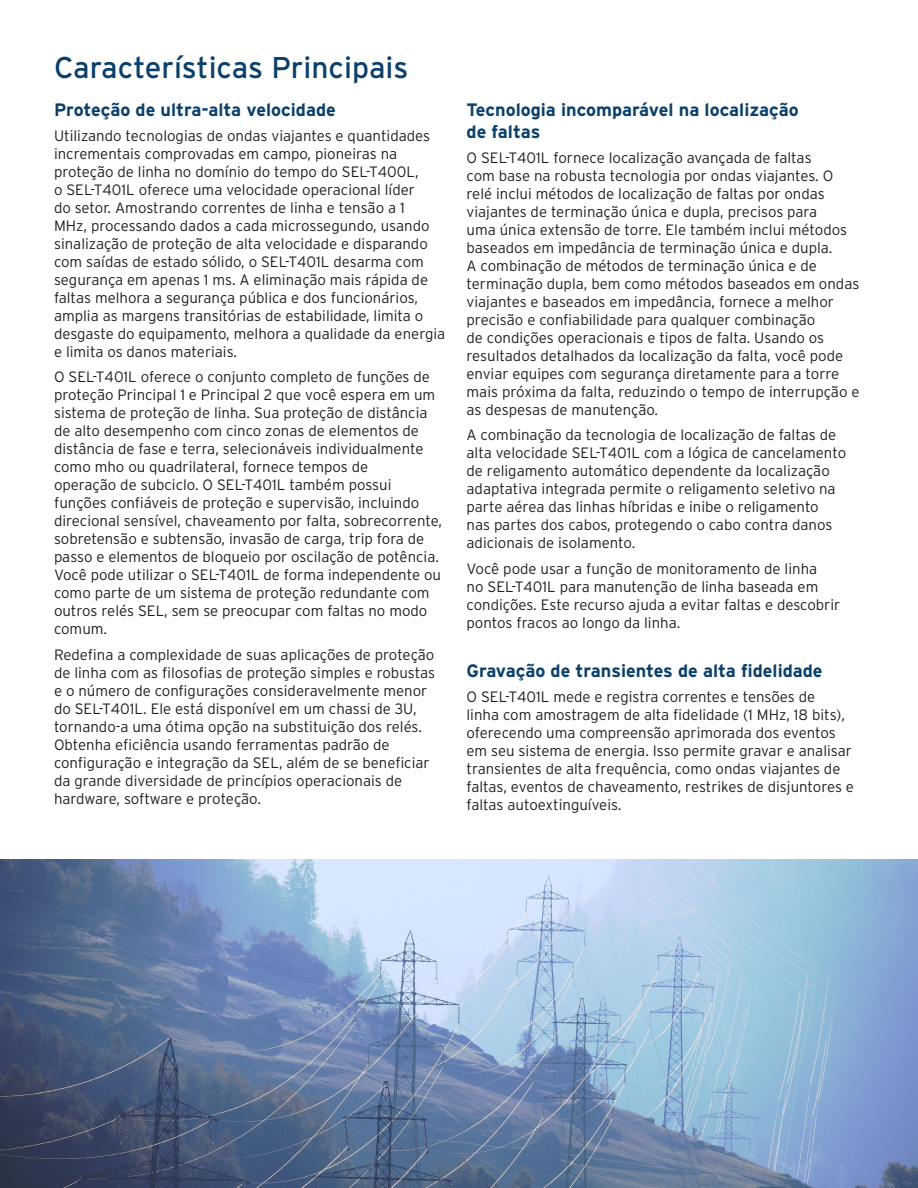
<style>
.page{position:relative;width:918px;height:1188px;background:#fff}
.page>*{position:absolute;margin:0;border:0;box-sizing:border-box;transform-origin:0 0}
.Heading___h1{font:30px "Interstate Poly";color:#0b406a}
.Subhead___h2{font:700 18px/21.6px "Interstate Poly";color:#0b406a}
.Body_Copy___p{font:300 15px/18px "Interstate Poly";color:#231f20}
</style>
<div class="page">
<img style="left:0;top:859px;width:918px;height:329px">
<p class="Heading___h1" style="left:54px;top:46px;width:356px">Características Principais</p>
<p class="Subhead___h2" style="left:54px;top:98px;width:283px">Proteção de ultra-alta velocidade</p>
<p class="Body_Copy___p" style="left:54px;top:126px;width:393px">Utilizando tecnologias de ondas viajantes e quantidades incrementais comprovadas em campo, pioneiras na proteção de linha no domínio do tempo do SEL-T400L,<br>o SEL-T401L oferece uma velocidade operacional líder<br>do setor. Amostrando correntes de linha e tensão a 1<br>MHz, processando dados a cada microssegundo, usando sinalização de proteção de alta velocidade e disparando com saídas de estado sólido, o SEL-T401L desarma com segurança em apenas 1 ms. A eliminação mais rápida de faltas melhora a segurança pública e dos funcionários, amplia as margens transitórias de estabilidade, limita o desgaste do equipamento, melhora a qualidade da energia e limita os danos materiais.</p>
<p class="Body_Copy___p" style="left:54px;top:367px;width:390px">O SEL-T401L oferece o conjunto completo de funções de proteção Principal 1 e Principal 2 que você espera em um sistema de proteção de linha. Sua proteção de distância de alto desempenho com cinco zonas de elementos de distância de fase e terra, selecionáveis individualmente como mho ou quadrilateral, fornece tempos de<br>operação de subciclo. O SEL-T401L também possui funções confiáveis de proteção e supervisão, incluindo direcional sensível, chaveamento por falta, sobrecorrente, sobretensão e subtensão, invasão de carga, trip fora de passo e elementos de bloqueio por oscilação de potência.<br>Você pode utilizar o SEL-T401L de forma independente ou como parte de um sistema de proteção redundante com outros relés SEL, sem se preocupar com faltas no modo comum.</p>
<p class="Body_Copy___p" style="left:54px;top:645px;width:383px">Redefina a complexidade de suas aplicações de proteção de linha com as filosofias de proteção simples e robustas e o número de configurações consideravelmente menor do SEL-T401L. Ele está disponível em um chassi de 3U, tornando-a uma ótima opção na substituição dos relés.<br>Obtenha eficiência usando ferramentas padrão de configuração e integração da SEL, além de se beneficiar da grande diversidade de princípios operacionais de hardware, software e proteção.</p>
<p class="Subhead___h2" style="left:467px;top:98px;width:334px">Tecnologia incomparável na localização de faltas</p>
<p class="Body_Copy___p" style="left:467px;top:147px;width:394px">O SEL-T401L fornece localização avançada de faltas<br>com base na robusta tecnologia por ondas viajantes. O relé inclui métodos de localização de faltas por ondas viajantes de terminação única e dupla, precisos para<br>uma única extensão de torre. Ele também inclui métodos baseados em impedância de terminação única e dupla.<br>A combinação de métodos de terminação única e de terminação dupla, bem como métodos baseados em ondas viajantes e baseados em impedância, fornece a melhor precisão e confiabilidade para qualquer combinação<br>de condições operacionais e tipos de falta. Usando os resultados detalhados da localização da falta, você pode enviar equipes com segurança diretamente para a torre mais próxima da falta, reduzindo o tempo de interrupção e as despesas de manutenção.</p>
<p class="Body_Copy___p" style="left:467px;top:425px;width:381px">A combinação da tecnologia de localização de faltas de alta velocidade SEL-T401L com a lógica de cancelamento de religamento automático dependente da localização adaptativa integrada permite o religamento seletivo na parte aérea das linhas híbridas e inibe o religamento<br>nas partes dos cabos, protegendo o cabo contra danos adicionais de isolamento.</p>
<p class="Body_Copy___p" style="left:467px;top:558px;width:375px">Você pode usar a função de monitoramento de linha<br>no SEL-T401L para manutenção de linha baseada em condições. Este recurso ajuda a evitar faltas e descobrir pontos fracos ao longo da linha.</p>
<p class="Subhead___h2" style="left:467px;top:659px;width:358px">Gravação de transientes de alta fidelidade</p>
<p class="Body_Copy___p" style="left:467px;top:686px;width:389px">O SEL-T401L mede e registra correntes e tensões de<br>linha com amostragem de alta fidelidade (1 MHz, 18 bits), oferecendo uma compreensão aprimorada dos eventos em seu sistema de energia. Isso permite gravar e analisar transientes de alta frequência, como ondas viajantes de faltas, eventos de chaveamento, restrikes de disjuntores e faltas autoextinguíveis.</p>
</div>
